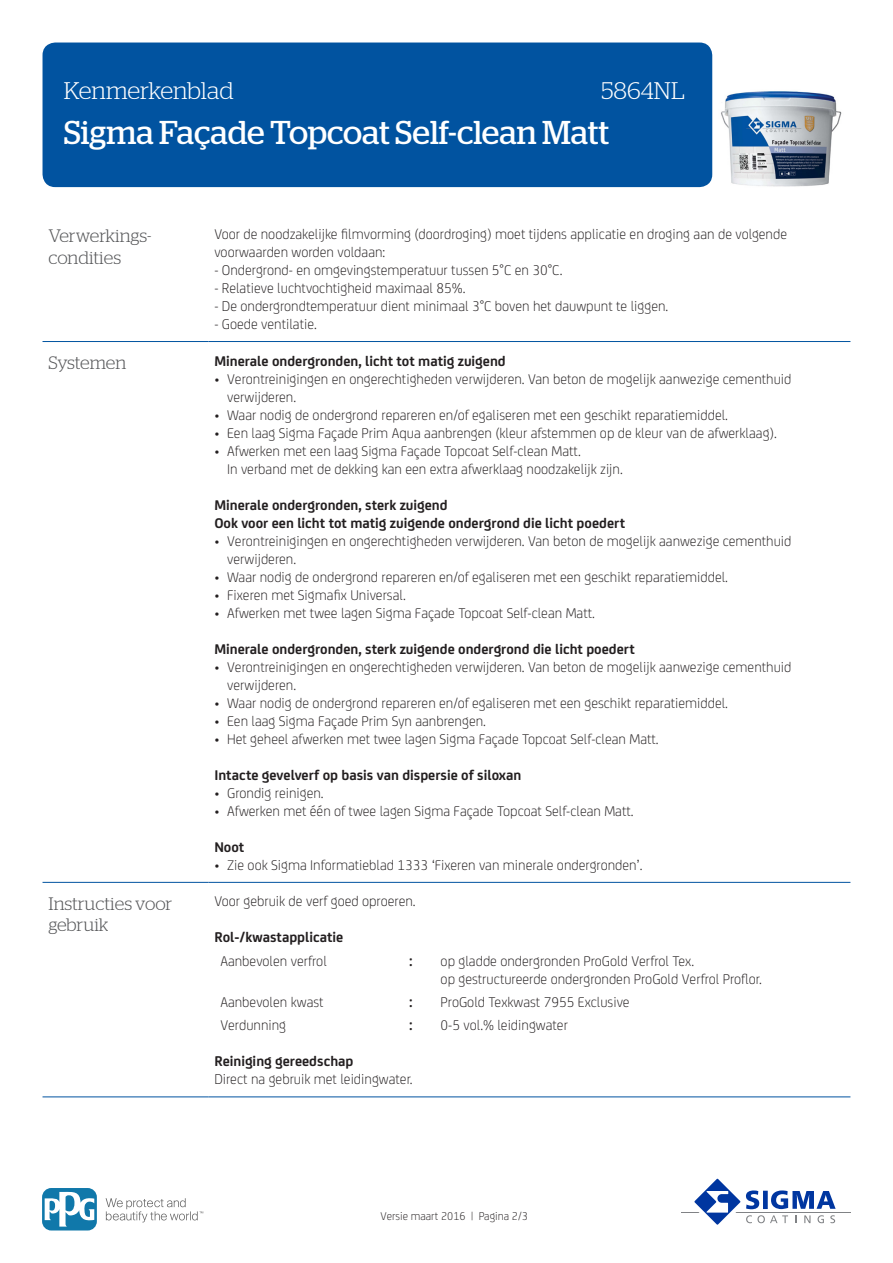
<style>
.page{position:relative;width:893px;height:1263px;background:#fff}
.page>*{position:absolute;margin:0;border:0;box-sizing:border-box;transform-origin:0 0}
.t1{font:33px "Stag";letter-spacing:-.005em;color:#fff}
.t2{font:300 24px "Stag";color:#fff}
.KOP{font:300 18px/21.6px "Stag";letter-spacing:-.005em;color:#57585a}
.BODY{font:300 15px/18px "FS Joey";color:#231f20}
.BODY-2{font:700 15px/18px "FS Joey";color:#231f20}
.t3{font:300 12px "FS Joey";color:#231f20}
.s1{font-weight:700}
</style>
<div class="page">
<div style="left:43px;top:43px;width:669px;height:144px;background:#0153a0;border-radius:13px"></div>
<hr style="left:681px;top:1211px;width:169px;height:1px;background:#808285">
<svg style="left:689px;top:1178px;width:147px;height:47px"></svg>
<svg style="left:106px;top:1198px;width:97px;height:24px"></svg>
<svg style="left:43px;top:1188px;width:54px;height:42px"></svg>
<svg style="left:45px;top:1191px;width:49px;height:35px"></svg>
<hr style="left:43px;top:341px;width:165px;height:1px;background:#0153a0">
<hr style="left:208px;top:341px;width:642px;height:1px;background:#0153a0">
<hr style="left:43px;top:882px;width:165px;height:1px;background:#0153a0">
<hr style="left:208px;top:882px;width:642px;height:1px;background:#0153a0">
<hr style="left:43px;top:1096px;width:165px;height:1px;background:#0153a0">
<hr style="left:208px;top:1096px;width:642px;height:1px;background:#0153a0">
<img style="left:721px;top:91px;width:121px;height:96px">
<h2 class="t2" style="left:64px;top:77px;width:171px">Kenmerkenblad</h2>
<h2 class="t2" style="left:601px;top:77px;width:85px">5864NL</h2>
<h1 class="t1" style="left:64px;top:114px;width:547px">Sigma Façade Topcoat Self-clean Matt</h1>
<p class="KOP" style="left:49px;top:225px;width:104px">Verwerkings&shy;condities</p>
<p class="BODY" style="left:214px;top:224px;width:574px">Voor de noodzakelijke filmvorming (doordroging) moet tijdens applicatie en droging aan de volgende voorwaarden worden voldaan:</p>
<p class="BODY" style="left:214px;top:260px;width:350px">- Ondergrond- en omgevingstemperatuur tussen 5°C en 30°C.</p>
<p class="BODY" style="left:214px;top:278px;width:253px">- Relatieve luchtvochtigheid maximaal 85%.</p>
<p class="BODY" style="left:214px;top:296px;width:455px">- De ondergrondtemperatuur dient minimaal 3°C boven het dauwpunt te liggen.</p>
<p class="BODY" style="left:214px;top:314px;width:104px">- Goede ventilatie.</p>
<p class="KOP" style="left:49px;top:351px;width:79px">Systemen</p>
<p class="BODY-2" style="left:214px;top:351px;width:293px">Minerale ondergronden, licht tot matig zuigend</p>
<p class="BODY" style="left:227px;top:369px;width:566px;text-indent:-13px">• Verontreinigingen en ongerechtigheden verwijderen. Van beton de mogelijk aanwezige cementhuid verwijderen.</p>
<p class="BODY" style="left:214px;top:405px;width:515px">• Waar nodig de ondergrond repareren en/of egaliseren met een geschikt reparatiemiddel.</p>
<p class="BODY" style="left:214px;top:423px;width:564px">• Een laag Sigma Façade Prim Aqua aanbrengen (kleur afstemmen op de kleur van de afwerklaag).</p>
<p class="BODY" style="left:227px;top:441px;width:397px;text-indent:-13px">• Afwerken met een laag Sigma Façade Topcoat Self-clean Matt.<br>In verband met de dekking kan een extra afwerklaag noodzakelijk zijn.</p>
<p class="BODY-2" style="left:214px;top:495px;width:412px">Minerale ondergronden, sterk zuigend<br>Ook voor een licht tot matig zuigende ondergrond die licht poedert</p>
<p class="BODY" style="left:227px;top:531px;width:566px;text-indent:-13px">• Verontreinigingen en ongerechtigheden verwijderen. Van beton de mogelijk aanwezige cementhuid verwijderen.</p>
<p class="BODY" style="left:214px;top:567px;width:515px">• Waar nodig de ondergrond repareren en/of egaliseren met een geschikt reparatiemiddel.</p>
<p class="BODY" style="left:214px;top:585px;width:193px">• Fixeren met Sigmafix Universal.</p>
<p class="BODY" style="left:214px;top:603px;width:382px">• Afwerken met twee lagen Sigma Façade Topcoat Self-clean Matt.</p>
<p class="BODY-2" style="left:214px;top:639px;width:422px">Minerale ondergronden, sterk zuigende ondergrond die licht poedert</p>
<p class="BODY" style="left:227px;top:657px;width:566px;text-indent:-13px">• Verontreinigingen en ongerechtigheden verwijderen. Van beton de mogelijk aanwezige cementhuid verwijderen.</p>
<p class="BODY" style="left:214px;top:693px;width:515px">• Waar nodig de ondergrond repareren en/of egaliseren met een geschikt reparatiemiddel.</p>
<p class="BODY" style="left:214px;top:711px;width:273px">• Een laag Sigma Façade Prim Syn aanbrengen.</p>
<p class="BODY" style="left:214px;top:729px;width:446px">• Het geheel afwerken met twee lagen Sigma Façade Topcoat Self-clean Matt.</p>
<p class="BODY-2" style="left:214px;top:765px;width:308px">Intacte gevelverf op basis van dispersie of siloxan</p>
<p class="BODY" style="left:214px;top:783px;width:111px">• Grondig reinigen.</p>
<p class="BODY" style="left:214px;top:801px;width:421px">• Afwerken met één of twee lagen Sigma Façade Topcoat Self-clean Matt.</p>
<p class="BODY-2" style="left:214px;top:837px;width:32px">Noot</p>
<p class="BODY" style="left:214px;top:855px;width:430px">• Zie ook Sigma Informatieblad 1333 ‘Fixeren van minerale ondergronden’.</p>
<p class="KOP" style="left:49px;top:892px;width:125px">Instructies voor gebruik</p>
<p class="BODY" style="left:214px;top:891px;width:203px">Voor gebruik de verf goed oproeren.</p>
<p class="BODY-2" style="left:214px;top:927px;width:131px">Rol-/kwastapplicatie</p>
<p class="BODY" style="left:220px;top:951px;width:108px">Aanbevolen verfrol</p>
<p class="BODY-2" style="left:409px;top:951px;width:5px">:</p>
<p class="BODY" style="left:441px;top:951px;width:323px">op gladde ondergronden ProGold Verfrol Tex.<br>op gestructureerde ondergronden ProGold Verfrol Proflor.</p>
<p class="BODY" style="left:220px;top:992px;width:105px">Aanbevolen kwast</p>
<p class="BODY-2" style="left:409px;top:992px;width:5px">:</p>
<p class="BODY" style="left:441px;top:992px;width:191px">ProGold Texkwast 7955 Exclusive</p>
<p class="BODY" style="left:220px;top:1015px;width:67px">Verdunning</p>
<p class="BODY-2" style="left:409px;top:1015px;width:5px">:</p>
<p class="BODY" style="left:441px;top:1015px;width:129px">0-5 vol.% leidingwater</p>
<p class="BODY" style="left:214px;top:1051px;width:200px"><span class="s1">Reiniging gereedschap<br></span>Direct na gebruik met leidingwater.</p>
<p class="t3" style="left:380px;top:1208px;width:149px">Versie maart 2016 | Pagina 2/3</p>
</div>
